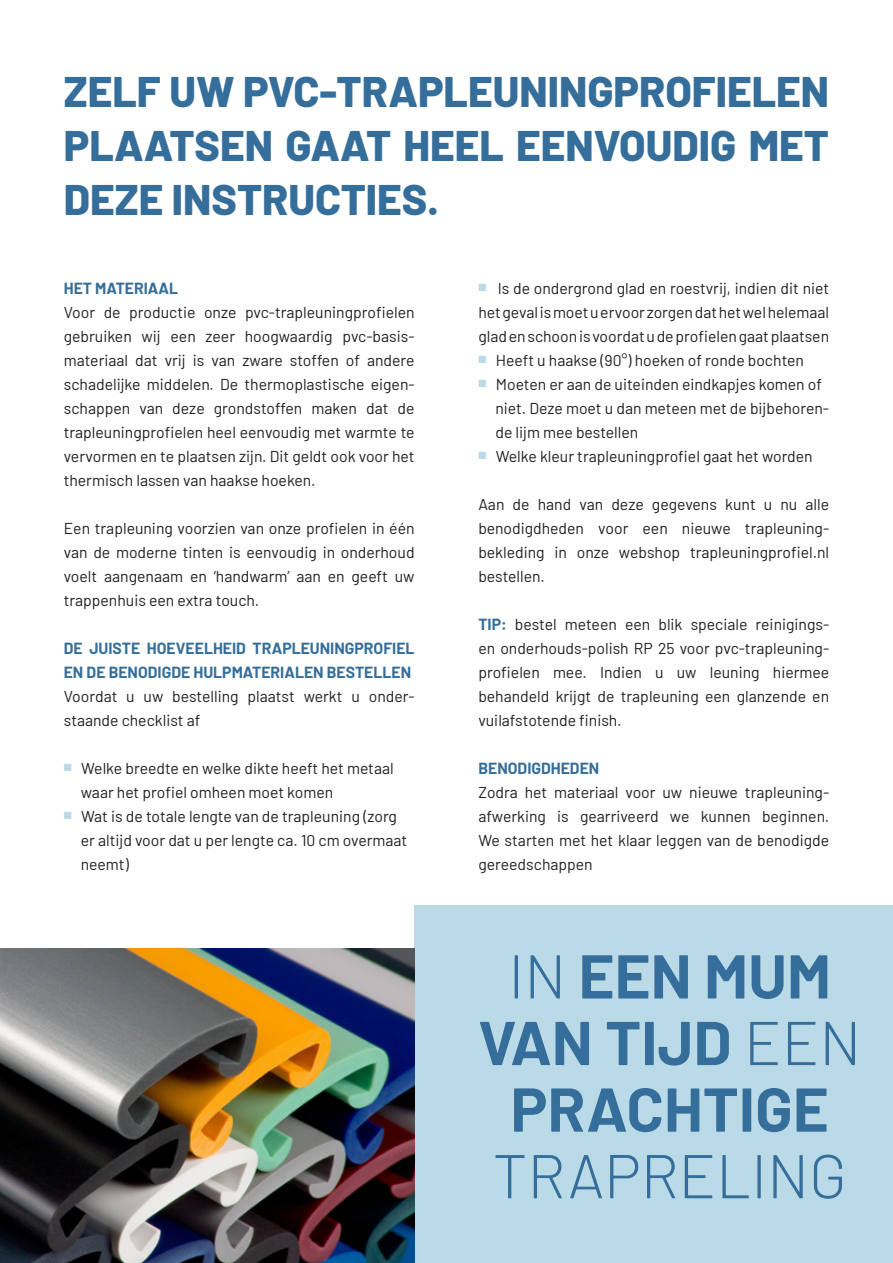
<style>
.page{position:relative;width:893px;height:1263px;background:#fff}
.page>*{position:absolute;margin:0;border:0;box-sizing:border-box;transform-origin:0 0}
.t1{font:700 61.65px "Barlow";color:#356e9a}
.t2{font:300 61.65px "Barlow";color:#356e9a}
.t3{font:800 42.75px/54px "Barlow";color:#356e9a;text-align:justify}
.t4{font:15.75px/24px "Barlow";color:#231f20}
.t5{font:700 15.75px/24px "Barlow";color:#356e9a}
.s1{font-weight:700;color:#356e9a}
.s2{font-weight:300}
</style>
<div class="page">
<div style="left:415px;top:906px;width:478px;height:357px;background:#bbdae8"></div>
<img style="left:0;top:948px;width:415px;height:315px">
<p class="t3" style="left:64px;top:61px;width:767px">ZELF UW PVC-TRAPLEUNINGPROFIELEN PLAATSEN GAAT HEEL EENVOUDIG MET DEZE INSTRUCTIES.</p>
<p class="t5" style="left:64px;top:275px;width:116px">HET MATERIAAL</p>
<p class="t4" style="left:64px;top:299px;width:352px">Voor de productie onze pvc-trapleuningprofielen gebruiken wij een zeer hoogwaardig pvc-basis-</p>
<p class="t4" style="left:64px;top:347px;width:352px;text-align:justify">materiaal dat vrij is van zware stoffen of andere schadelijke middelen. De thermoplastische eigen&shy;schappen van deze grondstoffen maken dat de trapleuningprofielen heel eenvoudig met warmte te vervormen en te plaatsen zijn. Dit geldt ook voor het thermisch lassen van haakse hoeken.</p>
<p class="t4" style="left:64px;top:515px;width:352px;text-align:justify">Een trapleuning voorzien van onze profielen in één van de moderne tinten is eenvoudig in onderhoud voelt aangenaam en ‘handwarm’ aan en geeft uw trappenhuis een extra touch.</p>
<p class="t5" style="left:64px;top:635px;width:352px">DE JUISTE HOEVEELHEID TRAPLEUNINGPROFIEL<br>EN DE BENODIGDE HULPMATERIALEN BESTELLEN</p>
<p class="t4" style="left:64px;top:683px;width:352px">Voordat u uw bestelling plaatst werkt u onder&shy;staande checklist af</p>
<p class="t4" style="left:64px;top:755px;width:331px"><sup>■</sup> Welke breedte en welke dikte heeft het metaal</p>
<p class="t4" style="left:81px;top:779px;width:254px">waar het profiel omheen moet komen</p>
<p class="t4" style="left:64px;top:803px;width:335px"><sup>■</sup> Wat is de totale lengte van de trapleuning (zorg</p>
<p class="t4" style="left:81px;top:827px;width:328px">er altijd voor dat u per lengte ca. 10 cm overmaat</p>
<p class="t4" style="left:81px;top:851px;width:50px">neemt)</p>
<p class="t4" style="left:478px;top:275px;width:352px;text-align:justify"><sup>■</sup> Is de ondergrond glad en roestvrij, indien dit niet het geval is moet u ervoor zorgen dat het wel helemaal glad en schoon is voordat u de profielen gaat plaatsen</p>
<p class="t4" style="left:478px;top:347px;width:327px"><sup>■</sup> Heeft u haakse (90°) hoeken of ronde bochten</p>
<p class="t4" style="left:478px;top:371px;width:345px"><sup>■</sup> Moeten er aan de uiteinden eindkapjes komen of</p>
<p class="t4" style="left:495px;top:395px;width:335px">niet. Deze moet u dan meteen met de bijbehoren-</p>
<p class="t4" style="left:495px;top:419px;width:144px">de lijm mee bestellen</p>
<p class="t4" style="left:478px;top:443px;width:336px"><sup>■</sup> Welke kleur trapleuningprofiel gaat het worden</p>
<p class="t4" style="left:478px;top:491px;width:352px">Aan de hand van deze gegevens kunt u nu alle</p>
<p class="t4" style="left:478px;top:515px;width:352px">benodigdheden voor een nieuwe trapleuning-</p>
<p class="t4" style="left:478px;top:539px;width:352px">bekleding in onze webshop trapleuningprofiel.nl</p>
<p class="t4" style="left:478px;top:563px;width:68px">bestellen.</p>
<p class="t4" style="left:478px;top:611px;width:352px"><span class="s1">TIP:</span> bestel meteen een blik speciale reinigings-</p>
<p class="t4" style="left:478px;top:635px;width:352px">en onderhouds-polish RP 25 voor pvc-trapleuning-</p>
<p class="t4" style="left:478px;top:659px;width:352px">profielen mee. Indien u uw leuning hiermee</p>
<p class="t4" style="left:478px;top:683px;width:352px">behandeld krijgt de trapleuning een glanzende en vuilafstotende finish.</p>
<p class="t5" style="left:478px;top:755px;width:122px">BENODIGDHEDEN</p>
<p class="t4" style="left:478px;top:779px;width:352px">Zodra het materiaal voor uw nieuwe trapleuning-</p>
<p class="t4" style="left:478px;top:803px;width:352px">afwerking is gearriveerd we kunnen beginnen.</p>
<p class="t4" style="left:478px;top:827px;width:352px">We starten met het klaar leggen van de benodigde gereedschappen</p>
<p class="t1" style="left:508px;top:931px;width:324px"><span class="s2">IN</span> EEN MUM</p>
<p class="t1" style="left:478px;top:997px;width:385px">VAN TIJD <span class="s2">EEN</span></p>
<p class="t1" style="left:511px;top:1064px;width:320px">PRACHTIGE</p>
<p class="t2" style="left:493px;top:1132px;width:356px">TRAPRELING</p>
</div>
